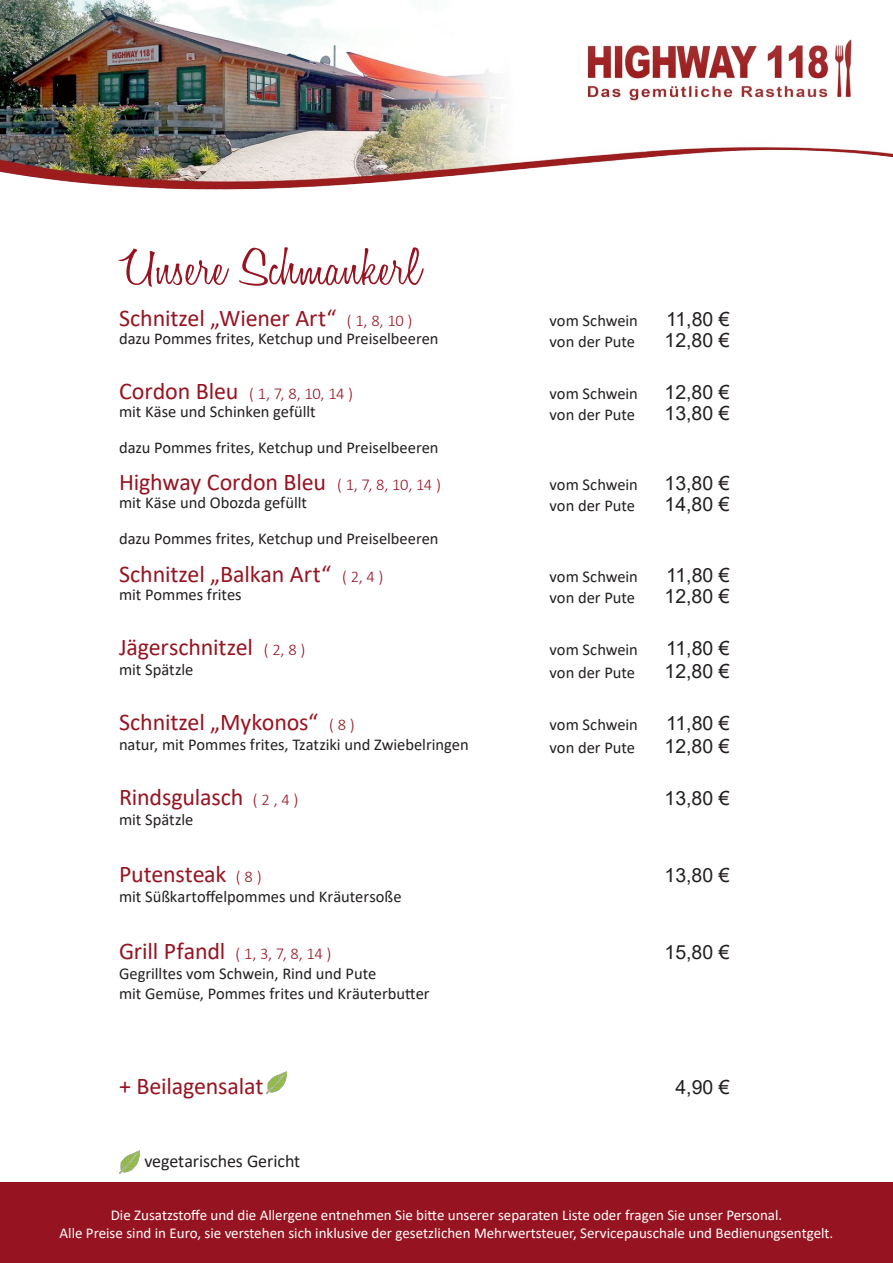
<style>
.page{position:relative;width:893px;height:1263px;background:#fff}
.page>*{position:absolute;margin:0;border:0;box-sizing:border-box;transform-origin:0 0}
.t1{font:300 54px "Honey Script";color:#961421;scale:1.25 1}
.t2{font:24px "Calibri";letter-spacing:-.01em;color:#961421}
.t3{font:19.5px "Arial";color:#231f20}
.t4{font:18px "Calibri";letter-spacing:-.005em;color:#231f20}
.t5{font:16.5px "Calibri";letter-spacing:-.005em;color:#231f20}
.t6{font:300 16.5px "Calibri";color:#961421}
.t7{font:15px "Calibri";color:#fff}
.s1{font-weight:300;font-size:16.5px}
.s2{font-weight:400;font-size:24px}
</style>
<div class="page">
<div style="left:0;top:1183px;width:893px;height:80px;background:#961421"></div>
<img style="left:119px;top:1150px;width:20px;height:24px">
<img style="left:0;top:0;width:893px;height:190px">
<img style="left:267px;top:1071px;width:19px;height:23px">
<p class="t1" style="left:119px;top:235px;width:243px">Unsere Schmankerl</p>
<p class="t2" style="left:119px;top:301px;width:295px">Schnitzel „Wiener Art“ <span class="s1">( 1, 8, 10 )</span></p>
<p class="t5" style="left:550px;top:309px;width:90px">vom Schwein</p>
<p class="t3" style="left:666px;top:305px;width:65px">11,80 €</p>
<p class="t5" style="left:119px;top:327px;width:321px">dazu Pommes frites, Ketchup und Preiselbeeren</p>
<p class="t5" style="left:550px;top:330px;width:87px">von der Pute</p>
<p class="t3" style="left:664px;top:326px;width:67px">12,80 €</p>
<p class="t6" style="left:119px;top:383px;width:236px"><span class="s2">Cordon Bleu</span> ( 1, 7, 8, 10, 14 )</p>
<p class="t5" style="left:550px;top:382px;width:90px">vom Schwein</p>
<p class="t3" style="left:664px;top:379px;width:67px">12,80 €</p>
<p class="t5" style="left:119px;top:400px;width:198px">mit Käse und Schinken gefüllt</p>
<p class="t5" style="left:550px;top:403px;width:87px">von der Pute</p>
<p class="t3" style="left:664px;top:400px;width:67px">13,80 €</p>
<p class="t5" style="left:119px;top:436px;width:321px">dazu Pommes frites, Ketchup und Preiselbeeren</p>
<p class="t2" style="left:119px;top:466px;width:323px">Highway Cordon Bleu <span class="s1">( 1, 7, 8, 10, 14 )</span></p>
<p class="t5" style="left:550px;top:473px;width:90px">vom Schwein</p>
<p class="t3" style="left:664px;top:470px;width:67px">13,80 €</p>
<p class="t5" style="left:119px;top:491px;width:190px">mit Käse und Obozda gefüllt</p>
<p class="t5" style="left:550px;top:494px;width:87px">von der Pute</p>
<p class="t3" style="left:664px;top:491px;width:67px">14,80 €</p>
<p class="t5" style="left:119px;top:527px;width:321px">dazu Pommes frites, Ketchup und Preiselbeeren</p>
<p class="t2" style="left:119px;top:557px;width:266px">Schnitzel „Balkan Art“ <span class="s1">( 2, 4 )</span></p>
<p class="t5" style="left:550px;top:565px;width:90px">vom Schwein</p>
<p class="t3" style="left:666px;top:561px;width:65px">11,80 €</p>
<p class="t5" style="left:119px;top:583px;width:124px">mit Pommes frites</p>
<p class="t5" style="left:550px;top:586px;width:87px">von der Pute</p>
<p class="t3" style="left:664px;top:582px;width:67px">12,80 €</p>
<p class="t2" style="left:119px;top:630px;width:188px">Jägerschnitzel <span class="s1">( 2, 8 )</span></p>
<p class="t5" style="left:550px;top:638px;width:90px">vom Schwein</p>
<p class="t3" style="left:666px;top:635px;width:65px">11,80 €</p>
<p class="t5" style="left:119px;top:658px;width:76px">mit Spätzle</p>
<p class="t5" style="left:550px;top:661px;width:87px">von der Pute</p>
<p class="t3" style="left:664px;top:657px;width:67px">12,80 €</p>
<p class="t2" style="left:119px;top:705px;width:237px">Schnitzel „Mykonos“ <span class="s1">( 8 )</span></p>
<p class="t5" style="left:550px;top:713px;width:90px">vom Schwein</p>
<p class="t3" style="left:666px;top:710px;width:65px">11,80 €</p>
<p class="t5" style="left:119px;top:733px;width:351px">natur, mit Pommes frites, Tzatziki und Zwiebelringen</p>
<p class="t5" style="left:550px;top:736px;width:87px">von der Pute</p>
<p class="t3" style="left:664px;top:733px;width:67px">12,80 €</p>
<p class="t2" style="left:119px;top:781px;width:181px">Rindsgulasch <span class="s1">( 2 , 4 )</span></p>
<p class="t3" style="left:664px;top:785px;width:67px">13,80 €</p>
<p class="t5" style="left:119px;top:808px;width:76px">mit Spätzle</p>
<p class="t2" style="left:119px;top:857px;width:144px">Putensteak <span class="s1">( 8 )</span></p>
<p class="t3" style="left:664px;top:862px;width:67px">13,80 €</p>
<p class="t5" style="left:119px;top:885px;width:284px">mit Süßkartoffelpommes und Kräutersoße</p>
<p class="t6" style="left:119px;top:943px;width:214px"><span class="s2">Grill Pfandl</span> ( 1, 3, 7, 8, 14 )</p>
<p class="t3" style="left:664px;top:939px;width:67px">15,80 €</p>
<p class="t5" style="left:119px;top:962px;width:259px">Gegrilltes vom Schwein, Rind und Pute</p>
<p class="t5" style="left:119px;top:982px;width:312px">mit Gemüse, Pommes frites und Kräuterbutter</p>
<p class="t2" style="left:119px;top:1069px;width:146px">+ Beilagensalat</p>
<p class="t3" style="left:675px;top:1073px;width:56px">4,90 €</p>
<p class="t4" style="left:144px;top:1148px;width:157px">vegetarisches Gericht</p>
<p class="t7" style="left:111px;top:1204px;width:673px">Die Zusatzstoffe und die Allergene entnehmen Sie bitte unserer separaten Liste oder fragen Sie unser Personal.</p>
<p class="t7" style="left:60px;top:1222px;width:775px">Alle Preise sind in Euro, sie verstehen sich inklusive der gesetzlichen Mehrwertsteuer, Servicepauschale und Bedienungsentgelt.</p>
</div>
